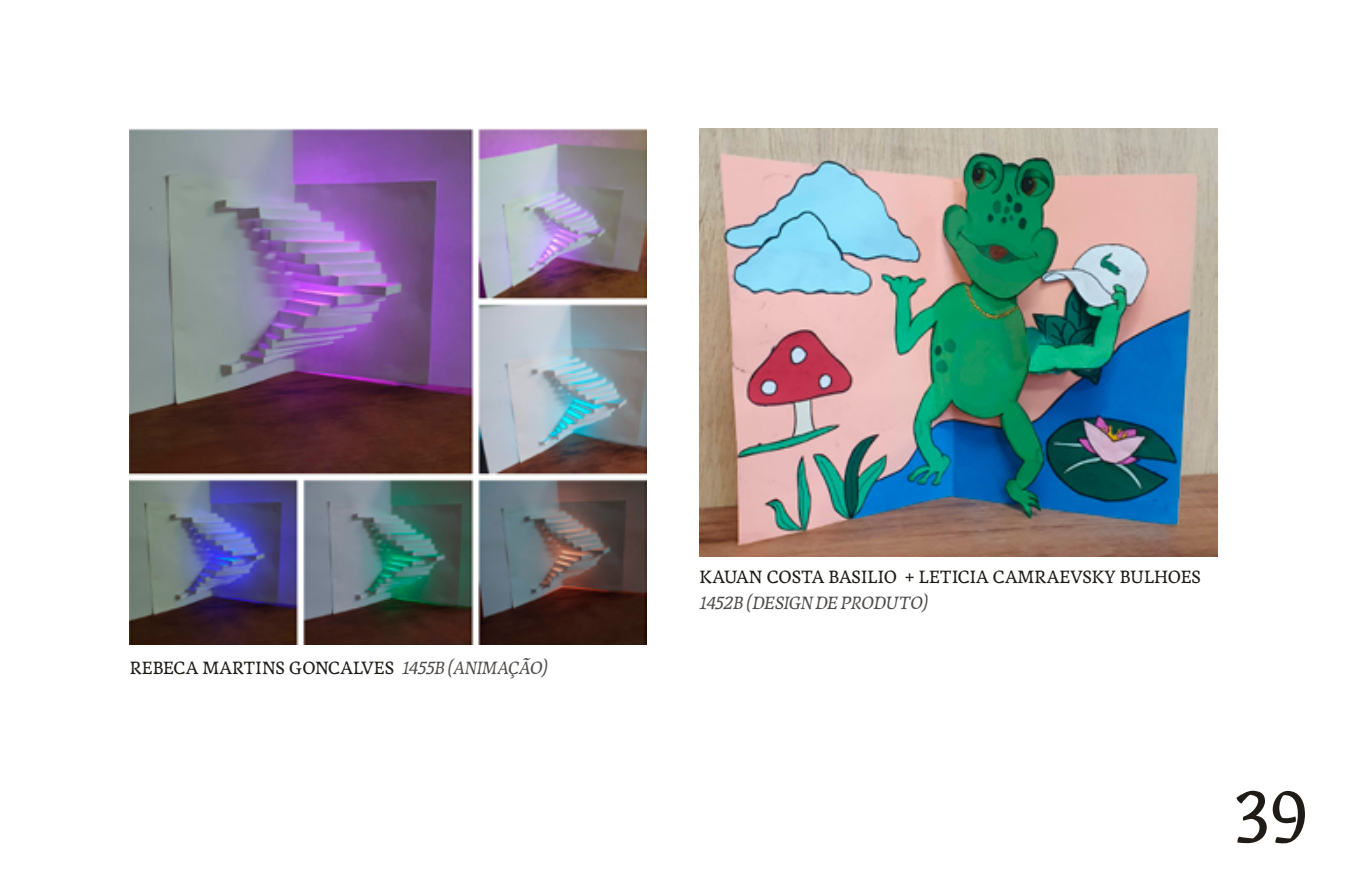
<style>
.page{position:relative;width:1347px;height:881px;background:#fff}
.page>*{position:absolute;margin:0;border:0;box-sizing:border-box;transform-origin:0 0}
.t1{font:85.75px "Leluja Original";color:#1f1c18}
.t2{font:21px "Leluja Original";letter-spacing:.005em;color:#1f1c18}
.t3{font:italic 21px "Leluja Original";color:#4f4c4a}
.s1{font-style:italic;color:#4f4c4a}
</style>
<div class="page">
<img style="left:130px;top:129px;width:516px;height:515px">
<img style="left:699px;top:129px;width:518px;height:428px">
<p class="t2" style="left:130px;top:654px;width:420px">REBECA MARTINS GONCALVES <span class="s1">1455B (ANIMAÇÃO)</span></p>
<p class="t2" style="left:700px;top:563px;width:503px">KAUAN COSTA BASILIO + LETICIA CAMRAEVSKY BULHOES</p>
<p class="t3" style="left:699px;top:589px;width:230px">1452B (DESIGN DE PRODUTO)</p>
<h1 class="t1" style="left:1234px;top:763px;width:76px">39</h1>
</div>
